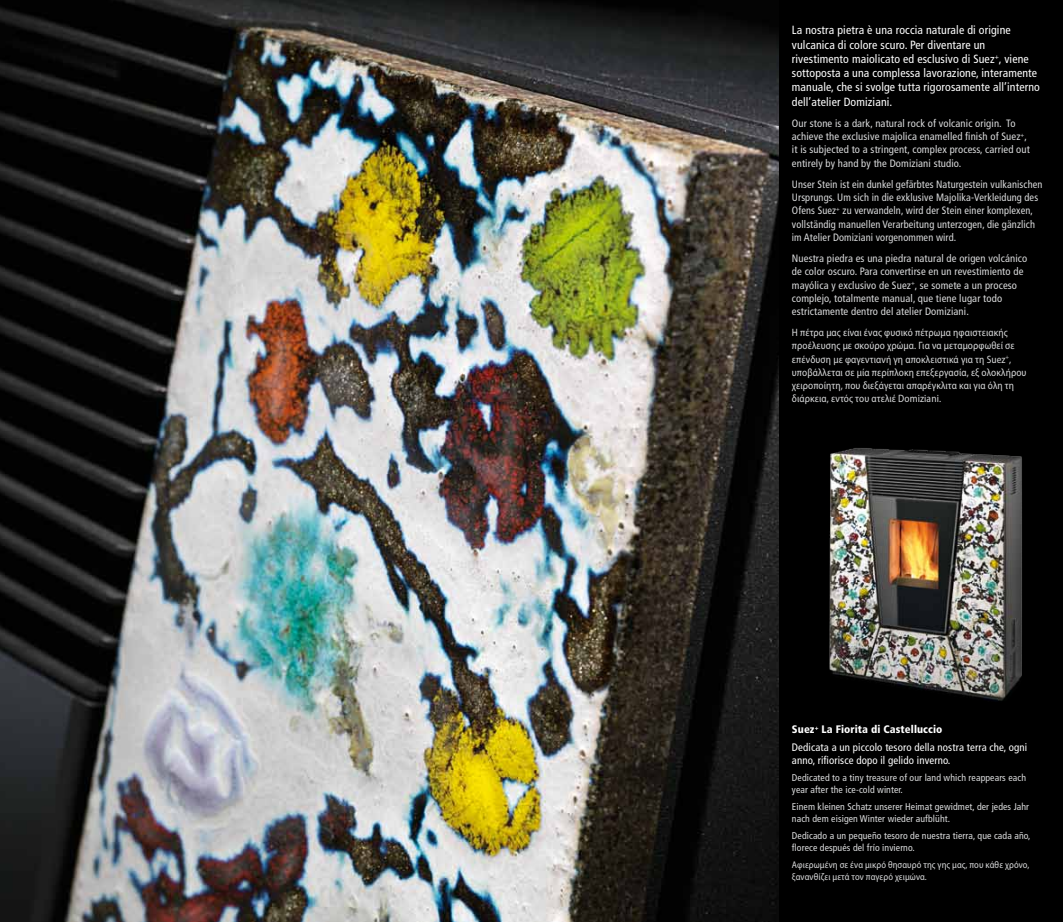
<style>
.page{position:relative;width:1063px;height:922px;background:#fff}
.page>*{position:absolute;margin:0;border:0;box-sizing:border-box;transform-origin:0 0}
.t1{font:condensed 11.88px/14.2px "Frutiger LT Std";letter-spacing:.01em;color:#fff}
.t2{font:condensed 10.88px/18px "Frutiger LT Std";letter-spacing:.01em;color:#fff}
.t3{font:condensed 10.62px/13px "Frutiger LT Std";letter-spacing:.01em;color:#d9dadb}
.t4{font:semi-condensed 10.62px/13px "Myriad Pro";letter-spacing:.01em;color:#d9dadb;scale:.96 1}
.t5{font:condensed 9.75px/11.9px "Frutiger LT Std";letter-spacing:.01em;color:#d9dadb}
.t6{font:semi-condensed 9.75px/11.9px "Myriad Pro";letter-spacing:.01em;color:#d9dadb;scale:.96 1}
.s1{font-weight:900}
</style>
<div class="page">
<img style="left:1px;top:0;width:779px;height:921px">
<div style="left:780px;top:0;width:283px;height:921px;background:#000"></div>
<img style="left:829px;top:448px;width:193px;height:253px">
<img style="left:0;top:0;width:1px;height:921px">
<p class="t1" style="left:792px;top:23px;width:250px">La nostra pietra è una roccia naturale di origine vulcanica di colore scuro. Per diventare un rivestimento maiolicato ed esclusivo di Suez<sup>+</sup>, viene sottoposta a una complessa lavorazione, interamente manuale, che si svolge tutta rigorosamente all’interno dell’atelier Domiziani.</p>
<p class="t3" style="left:792px;top:117px;width:240px">Our stone is a dark, natural rock of volcanic origin. To achieve the exclusive majolica enamelled finish of Suez<sup>+</sup>, it is subjected to a stringent, complex process, carried out entirely by hand by the Domiziani studio.</p>
<p class="t3" style="left:792px;top:178px;width:252px">Unser Stein ist ein dunkel gefärbtes Naturgestein vulkanischen Ursprungs. Um sich in die exklusive Majolika-Verkleidung des Ofens Suez<sup>+</sup> zu verwandeln, wird der Stein einer komplexen, vollständig manuellen Verarbeitung unterzogen, die gänzlich im Atelier Domiziani vorgenommen wird.</p>
<p class="t3" style="left:792px;top:252px;width:237px">Nuestra piedra es una piedra natural de origen volcánico de color oscuro. Para convertirse en un revestimiento de mayólica y exclusivo de Suez<sup>+</sup>, se somete a un proceso complejo, totalmente manual, que tiene lugar todo estrictamente dentro del atelier Domiziani.</p>
<p class="t4" style="left:792px;top:326px;width:246px">Η πέτρα μας είναι ένας φυσικό πέτρωμα ηφαιστειακής προέλευσης με σκούρο χρώμα. Για να μεταμορφωθεί σε επένδυση με φαγεντιανή γη αποκλειστικά για τη Suez<sup>+</sup>, υποβάλλεται σε μία περίπλοκη επεξεργασία, εξ ολοκλήρου χειροποίητη, που διεξάγεται απαρέγκλιτα και για όλη τη διάρκεια, εντός του ατελιέ Domiziani.</p>
<p class="t2" style="left:792px;top:720px;width:237px"><span class="s1">Suez</span><sup>+</sup> <span class="s1">La Fiorita di Castelluccio<br></span>Dedicata a un piccolo tesoro della nostra terra che, ogni</p>
<p class="t2" style="left:792px;top:751px;width:160px">anno, rifiorisce dopo il gelido inverno.</p>
<p class="t5" style="left:792px;top:771px;width:236px">Dedicated to a tiny treasure of our land which reappears each year after the ice-cold winter.</p>
<p class="t5" style="left:792px;top:800px;width:239px">Einem kleinen Schatz unserer Heimat gewidmet, der jedes Jahr nach dem eisigen Winter wieder aufblüht.</p>
<p class="t5" style="left:792px;top:829px;width:240px">Dedicado a un pequeño tesoro de nuestra tierra, que cada año, florece después del frío invierno.</p>
<p class="t6" style="left:792px;top:858px;width:249px">Αφιερωμένη σε ένα μικρό θησαυρό της γης μας, που κάθε χρόνο, ξανανθίζει μετά τον παγερό χειμώνα.</p>
</div>
